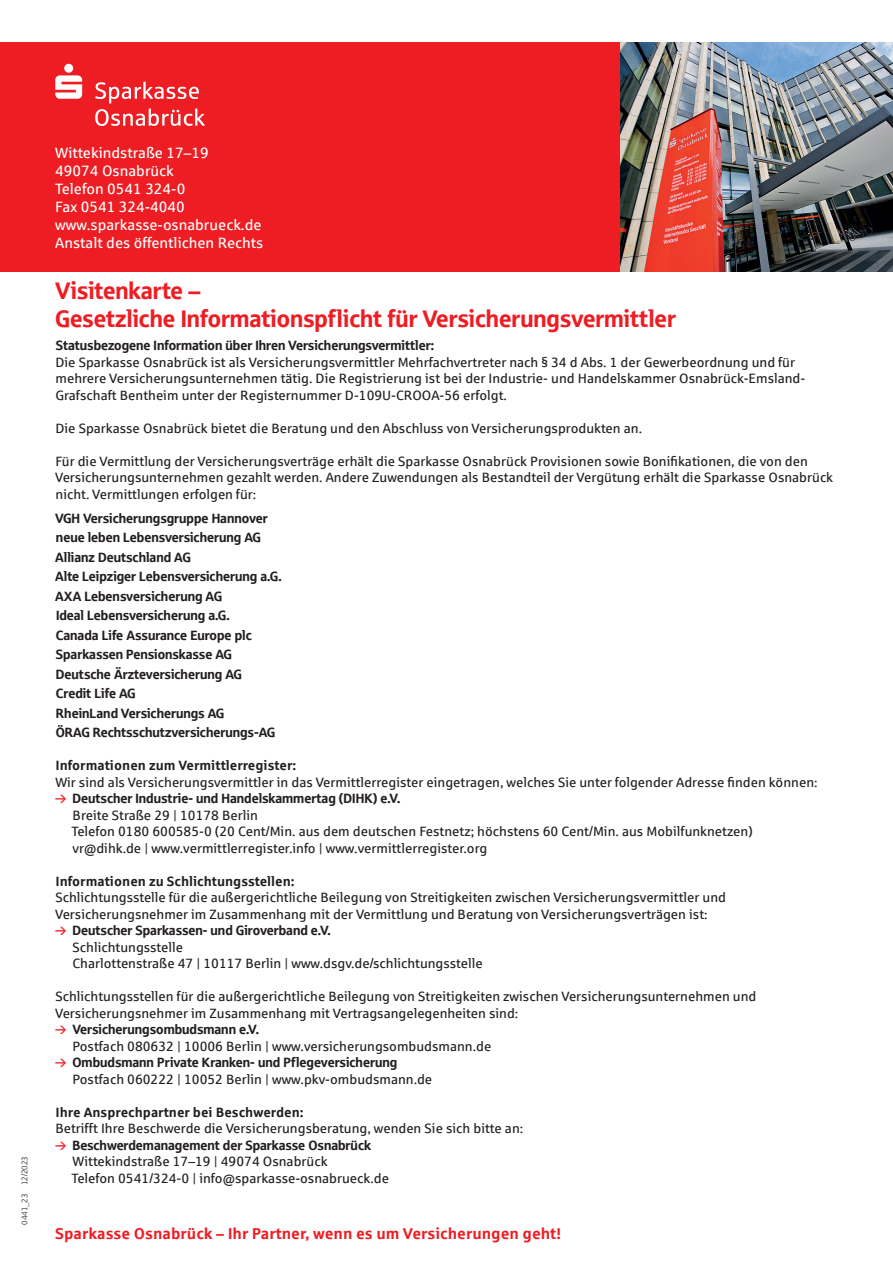
<style>
.page{position:relative;width:893px;height:1263px;background:#fff}
.page>*{position:absolute;margin:0;border:0;box-sizing:border-box;transform-origin:0 0}
.t1{font:24px/28.8px "Sparkasse Head";color:#ee1d23}
.t2{font:700 15.75px "Sparkasse Rg";color:#ee1d23}
.t3{font:15px/18px "Sparkasse Rg";color:#fff}
.t4{font:13.5px/16.5px "Sparkasse Rg";color:#231f20}
.t5{font:13.5px/19.5px "Sparkasse Head";color:#231f20}
.t6{font:700 13.5px "Sparkasse Rg";color:#231f20}
.t7{font:8.25px "Sparkasse Lt";color:#231f20}
</style>
<div class="page">
<div style="left:0;top:43px;width:893px;height:229px;background:#ee1d23"></div>
<img style="left:621px;top:43px;width:272px;height:228px">
<svg style="left:95px;top:109px;width:110px;height:17px"></svg>
<svg style="left:95px;top:82px;width:104px;height:21px"></svg>
<svg style="left:55px;top:64px;width:27px;height:35px"></svg>
<p class="t7" style="left:20px;top:1225px;width:70px;rotate:-90deg">0441_23 12/2023</p>
<p class="t3" style="left:55px;top:144px;width:210px">Wittekindstraße 17–19<br>49074 Osnabrück<br>Telefon 0541 324-0<br>Fax 0541 324-4040 www.sparkasse-osnabrueck.de<br>Anstalt des öffentlichen Rechts</p>
<h1 class="t1" style="left:55px;top:275px;width:622px">Visitenkarte –<br>Gesetzliche Informationspflicht für Versicherungsvermittler</h1>
<p class="t5" style="left:56px;top:335px;width:380px">Statusbezogene Information über Ihren Versicherungsvermittler:</p>
<p class="t4" style="left:55px;top:353px;width:751px">Die Sparkasse Osnabrück ist als Versicherungsvermittler Mehrfachvertreter nach § 34 d Abs. 1 der Gewerbeordnung und für mehrere Versicherungsunternehmen tätig. Die Registrierung ist bei der Industrie- und Handelskammer Osnabrück-Emsland-<br>Grafschaft Bentheim unter der Registernummer D-109U-CROOA-56 erfolgt.</p>
<p class="t4" style="left:55px;top:419px;width:588px">Die Sparkasse Osnabrück bietet die Beratung und den Abschluss von Versicherungsprodukten an.</p>
<p class="t4" style="left:55px;top:452px;width:779px">Für die Vermittlung der Versicherungsverträge erhält die Sparkasse Osnabrück Provisionen sowie Bonifikationen, die von den<br>Versicherungsunternehmen gezahlt werden. Andere Zuwendungen als Bestandteil der Vergütung erhält die Sparkasse Osnabrück nicht. Vermittlungen erfolgen für:</p>
<p class="t5" style="left:55px;top:508px;width:228px">VGH Versicherungsgruppe Hannover neue leben Lebensversicherung AG<br>Allianz Deutschland AG<br>Alte Leipziger Lebensversicherung a.G.<br>AXA Lebensversicherung AG<br>Ideal Lebensversicherung a.G.<br>Canada Life Assurance Europe plc<br>Sparkassen Pensionskasse AG<br>Deutsche Ärzteversicherung AG<br>Credit Life AG<br>RheinLand Versicherungs AG<br>ÖRAG Rechtsschutzversicherungs-AG</p>
<p class="t6" style="left:56px;top:757px;width:242px">Informationen zum Vermittlerregister:</p>
<p class="t4" style="left:55px;top:773px;width:764px">Wir sind als Versicherungsvermittler in das Vermittlerregister eingetragen, welches Sie unter folgender Adresse finden können:</p>
<p class="t5" style="left:72px;top:788px;width:329px">Deutscher Industrie- und Handelskammertag (DIHK) e.V.</p>
<p class="t4" style="left:71px;top:806px;width:683px">Breite Straße 29 | 10178 Berlin<br>Telefon 0180 600585-0 (20 Cent/Min. aus dem deutschen Festnetz; höchstens 60 Cent/Min. aus Mobilfunknetzen) vr@dihk.de | www.vermittlerregister.info | www.vermittlerregister.org</p>
<p class="t6" style="left:56px;top:872px;width:241px">Informationen zu Schlichtungsstellen:</p>
<p class="t4" style="left:55px;top:889px;width:672px">Schlichtungsstelle für die außergerichtliche Beilegung von Streitigkeiten zwischen Versicherungsvermittler und<br>Versicherungsnehmer im Zusammenhang mit der Vermittlung und Beratung von Versicherungsverträgen ist:</p>
<p class="t5" style="left:72px;top:920px;width:260px">Deutscher Sparkassen- und Giroverband e.V.</p>
<p class="t4" style="left:73px;top:938px;width:412px">Schlichtungsstelle<br>Charlottenstraße 47 | 10117 Berlin | www.dsgv.de/schlichtungsstelle</p>
<p class="t4" style="left:55px;top:988px;width:703px">Schlichtungsstellen für die außergerichtliche Beilegung von Streitigkeiten zwischen Versicherungsunternehmen und<br>Versicherungsnehmer im Zusammenhang mit Vertragsangelegenheiten sind:</p>
<p class="t5" style="left:72px;top:1019px;width:188px">Versicherungsombudsmann e.V.</p>
<p class="t4" style="left:73px;top:1037px;width:420px">Postfach 080632 | 10006 Berlin | www.versicherungsombudsmann.de</p>
<p class="t5" style="left:72px;top:1052px;width:326px">Ombudsmann Private Kranken- und Pflegeversicherung</p>
<p class="t4" style="left:73px;top:1070px;width:361px">Postfach 060222 | 10052 Berlin | www.pkv-ombudsmann.de</p>
<p class="t6" style="left:56px;top:1103px;width:249px">Ihre Ansprechpartner bei Beschwerden:</p>
<p class="t4" style="left:55px;top:1120px;width:469px">Betrifft Ihre Beschwerde die Versicherungsberatung, wenden Sie sich bitte an:</p>
<p class="t5" style="left:72px;top:1135px;width:300px">Beschwerdemanagement der Sparkasse Osnabrück</p>
<p class="t4" style="left:71px;top:1153px;width:319px">Wittekindstraße 17–19 | 49074 Osnabrück<br>Telefon 0541/324-0 | info@sparkasse-osnabrueck.de</p>
<p class="t2" style="left:55px;top:1223px;width:507px">Sparkasse Osnabrück – Ihr Partner, wenn es um Versicherungen geht!</p>
</div>
